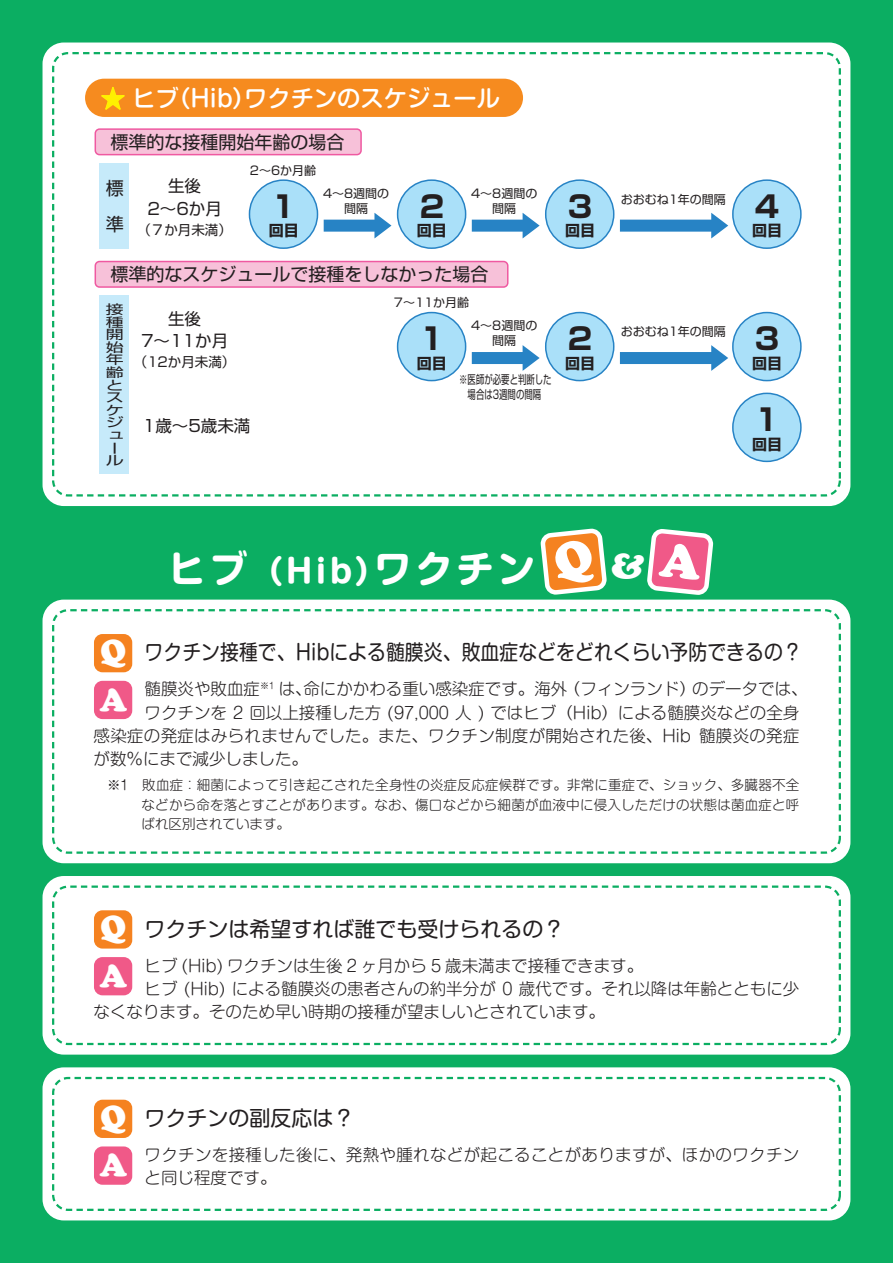
<style>
.page{position:relative;width:893px;height:1263px;background:#0bae62}
.page>*{position:absolute;margin:0;border:0;box-sizing:border-box;transform-origin:0 0}
.t1{font:700 37.5px "Shin M Go Pr 6";letter-spacing:.1em;color:#fff}
.t2{font:900 37.5px "Cooper";color:#fff}
.t3{font:900 33px/48.8px "Cooper";color:#fff}
.t4{font:700 30px "Shin Go Pr 6";color:#231f20}
.t5{font:500 23.25px "Shin M Go Pr 6";color:#fff}
.t6{font:21px "Shin M Go Pr 6";color:#231f20;scale:.9 1}
.t7{font:21px "Shin M Go Pr 6";color:#231f20}
.t8{font:18px/36px "Shin Go Pr 6";color:#231f20}
.t9{font:300 16.5px "Shin M Go Pr 6";color:#231f20}
.t10{font:300 16.5px/23.2px "Shin M Go Pr 6";letter-spacing:.02em;color:#231f20}
.t11{font:16.5px/22.5px "Shin Go Pr 6";color:#231f20;text-align:center}
.t12{font:700 15px "Shin Go Pr 6";color:#231f20}
.t13{font:300 13.5px/19.5px "Shin M Go Pr 6";letter-spacing:.015em;color:#231f20;text-align:justify}
.t14{font:13.5px "Shin Go Pr 6";color:#231f20}
.t15{font:12.6px/12.6px "Shin Go Pr 6";color:#231f20;scale:1.43 1}
.t16{font:12px/15px "Shin Go Pr 6";color:#231f20;text-align:center}
.t17{font:12px/15px "Shin Go Pr 6";color:#231f20;scale:.7 1}
.s1{color:#fff101}
.s2{font-size:31.5px}
.s3{font-family:"Cooper";font-weight:900;font-size:33px;color:#fff}
</style>
<div class="page">
<div style="left:43px;top:1067px;width:807px;height:153px;background:#fff;border-radius:21px"></div>
<div style="left:43px;top:43px;width:807px;height:463px;background:#fff;border-radius:21px"></div>
<div style="left:52px;top:1077px;width:789px;height:134px;border:2px dashed #0bae62;border-radius:15px"></div>
<div style="left:43px;top:876px;width:807px;height:178px;background:#fff;border-radius:21px"></div>
<div style="left:52px;top:885px;width:789px;height:160px;border:2px dashed #0bae62;border-radius:15px"></div>
<div style="left:43px;top:600px;width:807px;height:263px;background:#fff;border-radius:21px"></div>
<div style="left:52px;top:609px;width:789px;height:245px;border:2px dashed #0bae62;border-radius:15px"></div>
<div style="left:52px;top:52px;width:789px;height:444px;border:2px dashed #0bae62;border-radius:15px"></div>
<div style="left:85px;top:79px;width:438px;height:38px;background:#f68b1f;border-radius:19px"></div>
<svg style="left:101px;top:87px;width:24px;height:23px"></svg>
<div style="left:95px;top:129px;width:266px;height:26px;background:#f7c1d9;border-radius:4px"></div>
<div style="left:95px;top:128px;width:267px;height:27px;border:2px solid #ef59a1;border-radius:4px"></div>
<div style="left:100px;top:163px;width:29px;height:85px;background:#c6eafa"></div>
<div style="left:249px;top:180px;width:68px;height:68px;background:#aae0f9;border-radius:50%"></div>
<div style="left:249px;top:179px;width:69px;height:70px;border:2px solid #2783c5;border-radius:50%"></div>
<div style="left:324px;top:220px;width:55px;height:12px;background:#2783c5"></div>
<svg style="left:374px;top:213px;width:17px;height:25px"></svg>
<div style="left:398px;top:180px;width:68px;height:68px;background:#aae0f9;border-radius:50%"></div>
<div style="left:397px;top:179px;width:69px;height:70px;border:2px solid #2783c5;border-radius:50%"></div>
<div style="left:472px;top:220px;width:55px;height:12px;background:#2783c5"></div>
<svg style="left:523px;top:213px;width:17px;height:25px"></svg>
<div style="left:546px;top:180px;width:68px;height:68px;background:#aae0f9;border-radius:50%"></div>
<div style="left:545px;top:179px;width:69px;height:70px;border:2px solid #2783c5;border-radius:50%"></div>
<div style="left:620px;top:220px;width:96px;height:12px;background:#2783c5"></div>
<svg style="left:711px;top:213px;width:17px;height:25px"></svg>
<div style="left:733px;top:180px;width:68px;height:68px;background:#aae0f9;border-radius:50%"></div>
<div style="left:732px;top:179px;width:70px;height:70px;border:2px solid #2783c5;border-radius:50%"></div>
<div style="left:95px;top:261px;width:413px;height:26px;background:#f7c1d9;border-radius:4px"></div>
<div style="left:95px;top:261px;width:413px;height:27px;border:2px solid #ef59a1;border-radius:4px"></div>
<div style="left:100px;top:296px;width:29px;height:178px;background:#c6eafa"></div>
<div style="left:398px;top:313px;width:68px;height:68px;background:#aae0f9;border-radius:50%"></div>
<div style="left:397px;top:312px;width:69px;height:69px;border:2px solid #2783c5;border-radius:50%"></div>
<div style="left:472px;top:352px;width:55px;height:12px;background:#2783c5"></div>
<svg style="left:523px;top:345px;width:17px;height:26px"></svg>
<div style="left:546px;top:313px;width:68px;height:68px;background:#aae0f9;border-radius:50%"></div>
<div style="left:545px;top:312px;width:69px;height:69px;border:2px solid #2783c5;border-radius:50%"></div>
<div style="left:620px;top:352px;width:96px;height:12px;background:#2783c5"></div>
<svg style="left:711px;top:345px;width:17px;height:26px"></svg>
<div style="left:733px;top:313px;width:68px;height:68px;background:#aae0f9;border-radius:50%"></div>
<div style="left:732px;top:312px;width:70px;height:69px;border:2px solid #2783c5;border-radius:50%"></div>
<div style="left:733px;top:393px;width:68px;height:68px;background:#aae0f9;border-radius:50%"></div>
<div style="left:732px;top:393px;width:70px;height:69px;border:2px solid #2783c5;border-radius:50%"></div>
<div style="left:94px;top:1100px;width:38px;height:38px;background:#f58220;border-radius:9px"></div>
<div style="left:94px;top:1146px;width:38px;height:39px;background:#f05988;border-radius:9px"></div>
<div style="left:94px;top:910px;width:38px;height:38px;background:#f58220;border-radius:9px"></div>
<div style="left:94px;top:957px;width:38px;height:38px;background:#f05988;border-radius:9px"></div>
<div style="left:94px;top:634px;width:38px;height:38px;background:#f58220;border-radius:9px"></div>
<div style="left:94px;top:681px;width:38px;height:38px;background:#f05988;border-radius:9px"></div>
<svg style="left:540px;top:528px;width:67px;height:67px;background:#cfa45b"></svg>
<svg style="left:647px;top:529px;width:66px;height:64px;background:#d7889d"></svg>
<h3 class="t5" style="left:101px;top:79px;width:400px"><span class="s1">★</span> ヒブ（Hib）ワクチンのスケジュール</h3>
<p class="t8" style="left:110px;top:122px;width:235px">標準的な接種開始年齢の場合</p>
<p class="t8" style="left:106px;top:168px;width:19px">標準</p>
<p class="t11" style="left:147px;top:173px;width:76px">生後<br>2～6か月</p>
<p class="t16" style="left:250px;top:162px;width:68px">2～6か月齢</p>
<h3 class="t4" style="left:272px;top:183px;width:26px">1</h3>
<p class="t12" style="left:269px;top:219px;width:31px">回目</p>
<p class="t16" style="left:323px;top:185px;width:68px">4～8週間の間隔</p>
<p class="t14" style="left:137px;top:218px;width:96px">（７か月未満）</p>
<p class="t16" style="left:471px;top:185px;width:68px">4～8週間の</p>
<h3 class="t4" style="left:420px;top:183px;width:26px">2</h3>
<p class="t16" style="left:492px;top:200px;width:25px">間隔</p>
<p class="t12" style="left:417px;top:219px;width:31px">回目</p>
<h3 class="t4" style="left:568px;top:183px;width:26px">3</h3>
<p class="t12" style="left:565px;top:219px;width:31px">回目</p>
<p class="t16" style="left:621px;top:191px;width:107px">おおむね1年の間隔</p>
<h3 class="t4" style="left:755px;top:183px;width:26px">4</h3>
<p class="t12" style="left:752px;top:219px;width:31px">回目</p>
<p class="t8" style="left:110px;top:255px;width:379px">標準的なスケジュールで接種をしなかった場合</p>
<p class="t15" style="left:106px;top:302px;width:14px">接種開始年齢とスケジュール</p>
<p class="t11" style="left:141px;top:306px;width:89px">生後<br>7～11か月</p>
<p class="t16" style="left:394px;top:294px;width:77px">7～11か月齢</p>
<p class="t16" style="left:471px;top:317px;width:68px">4～8週間の間隔</p>
<p class="t17" style="left:459px;top:371px;width:134px">※医師が必要と判断した　場合は3週間の間隔</p>
<p class="t16" style="left:621px;top:323px;width:107px">おおむね1年の間隔</p>
<h3 class="t4" style="left:568px;top:315px;width:26px">2</h3>
<p class="t12" style="left:565px;top:351px;width:31px">回目</p>
<h3 class="t4" style="left:755px;top:315px;width:26px">3</h3>
<p class="t12" style="left:752px;top:351px;width:31px">回目</p>
<h3 class="t4" style="left:420px;top:315px;width:26px">1</h3>
<p class="t12" style="left:417px;top:351px;width:31px">回目</p>
<p class="t14" style="left:134px;top:351px;width:103px">（12か月未満）</p>
<p class="t11" style="left:143px;top:413px;width:109px">1歳～5歳未満</p>
<h3 class="t4" style="left:755px;top:396px;width:26px">1</h3>
<p class="t12" style="left:752px;top:432px;width:31px">回目</p>
<h1 class="t1" style="left:169px;top:536px;width:368px">ヒブ<span class="s2">（Hib）</span>ワクチン</h1>
<h1 class="t2" style="left:612px;top:545px;width:34px">&amp;</h1>
<p class="t6" style="left:100px;top:635px;width:781px"><span class="s3">Q</span> ワクチン接種で、Hibによる髄膜炎、敗血症などをどれくらい予防できるの？</p>
<h2 class="t3" style="left:100px;top:675px;width:29px">A</h2>
<p class="t9" style="left:145px;top:676px;width:665px">髄膜炎や敗血症<sup>※1</sup> は、命にかかわる重い感染症です。海外（フィンランド）のデータでは、</p>
<p class="t9" style="left:145px;top:699px;width:656px">ワクチンを 2 回以上接種した方 (97,000 人 ) ではヒブ（Hib）による髄膜炎などの全身</p>
<p class="t9" style="left:94px;top:722px;width:707px">感染症の発症はみられませんでした。また、ワクチン制度が開始された後、Hib 髄膜炎の発症</p>
<p class="t9" style="left:94px;top:746px;width:216px">が数％にまで減少しました。</p>
<p class="t13" style="left:142px;top:775px;width:659px;text-indent:-48px">　※1　敗血症：細菌によって引き起こされた全身性の炎症反応症候群です。非常に重症で、ショック、多臓器不全などから命を落とすことがあります。なお、傷口などから細菌が血液中に侵入しただけの状態は菌血症と呼ばれ区別されています。</p>
<p class="t7" style="left:100px;top:912px;width:466px"><span class="s3">Q</span> ワクチンは希望すれば誰でも受けられるの？</p>
<h2 class="t3" style="left:100px;top:951px;width:29px">A</h2>
<p class="t9" style="left:145px;top:952px;width:500px">ヒブ (Hib) ワクチンは生後 2 ヶ月から 5 歳未満まで接種できます。</p>
<p class="t9" style="left:145px;top:975px;width:656px">ヒブ (Hib) による髄膜炎の患者さんの約半分が 0 歳代です。それ以降は年齢とともに少</p>
<p class="t9" style="left:94px;top:999px;width:513px">なくなります。そのため早い時期の接種が望ましいとされています。</p>
<h2 class="t3" style="left:100px;top:1092px;width:29px">Q<br>A</h2>
<p class="t7" style="left:145px;top:1101px;width:211px">ワクチンの副反応は？</p>
<p class="t10" style="left:145px;top:1142px;width:656px">ワクチンを接種した後に、発熱や腫れなどが起こることがありますが、ほかのワクチンと同じ程度です。</p>
</div>
